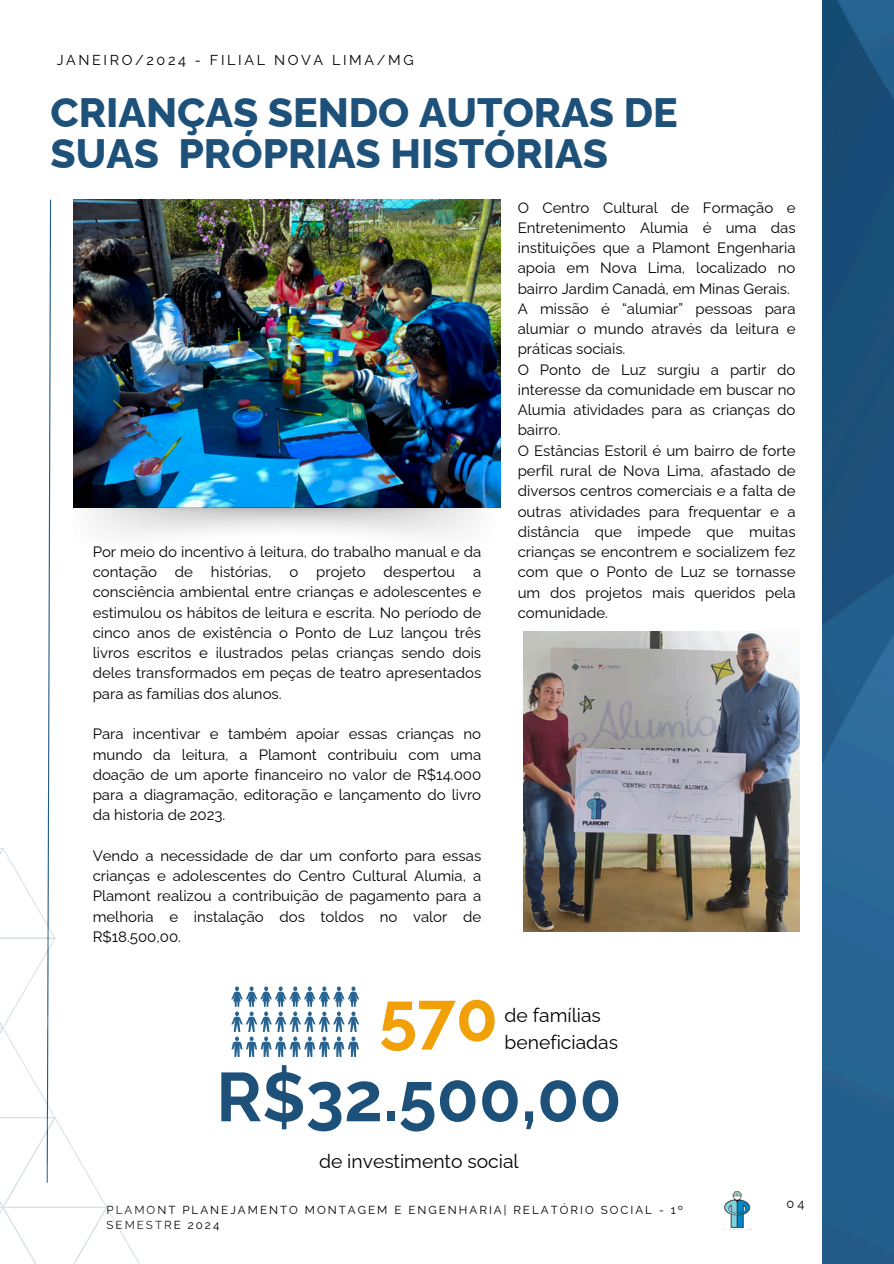
<style>
.page{position:relative;width:894px;height:1264px;background:#fff}
.page>*{position:absolute;margin:0;border:0;box-sizing:border-box;transform-origin:0 0}
.t1{font:700 68.85px "Raleway";color:#1d517a}
.t2{font:700 68.85px "Raleway";color:#f2a007}
.t3{font:800 41.1px/40.5px "Raleway";color:#1d517a}
.t4{font:19.35px/27px "Raleway";color:#000}
.t5{font:15px/20.2px "Raleway";color:#000;text-align:justify}
.t6{font:14.4px "Raleway";letter-spacing:.18em;color:#000}
.t7{font:12.75px "Raleway";color:#000}
.t8{font:11.7px/15.6px "Raleway";letter-spacing:.17em;color:#000}
</style>
<div class="page">
<img style="left:822px;top:0;width:70px;height:1263px">
<img style="left:210px;top:199px;width:290px;height:308px">
<img style="left:524px;top:631px;width:275px;height:300px">
<img style="left:210px;top:507px;width:290px;height:29px">
<svg style="left:231px;top:986px;width:95px;height:71px"></svg>
<svg style="left:0;top:199px;width:210px;height:1064px"></svg>
<img style="left:723px;top:1191px;width:28px;height:38px">
<p class="t6" style="left:57px;top:51px;width:358px">JANEIRO/2024 - FILIAL NOVA LIMA/MG</p>
<h6 class="t3" style="left:51px;top:92px;width:628px">CRIANÇAS SENDO AUTORAS DE<br>SUAS PRÓPRIAS HISTÓRIAS</h6>
<h6 class="t5" style="left:93px;top:541px;width:390px">Por meio do incentivo à leitura, do trabalho manual e da contação de histórias, o projeto despertou a consciência ambiental entre crianças e adolescentes e estimulou os hábitos de leitura e escrita. No período de cinco anos de existência o Ponto de Luz lançou três livros escritos e ilustrados pelas crianças sendo dois deles transformados em peças de teatro apresentados para as famílias dos alunos.</h6>
<p class="t5" style="left:93px;top:723px;width:390px">Para incentivar e também apoiar essas crianças no mundo da leitura, a Plamont contribuiu com uma doação de um aporte financeiro no valor de R$14.000 para a diagramação, editoração e lançamento do livro da historia de 2023.</p>
<h6 class="t5" style="left:93px;top:845px;width:390px">Vendo a necessidade de dar um conforto para essas crianças e adolescentes do Centro Cultural Alumia, a Plamont realizou a contribuição de pagamento para a melhoria e instalação dos toldos no valor de R$18.500,00.</h6>
<h6 class="t5" style="left:517px;top:197px;width:279px;text-align:left">O Centro Cultural de Formação e<br>Entretenimento Alumia é uma das instituições que a Plamont Engenharia apoia em Nova Lima, localizado no bairro Jardim Canadá, em Minas Gerais.<br>A missão é “alumiar” pessoas para alumiar o mundo através da leitura e práticas sociais.<br>O Ponto de Luz surgiu a partir do interesse da comunidade em buscar no<br>Alumia atividades para as crianças do bairro.<br>O Estâncias Estoril é um bairro de forte perfil rural de Nova Lima, afastado de diversos centros comerciais e a falta de outras atividades para frequentar e a distância que impede que muitas crianças se encontrem e socializem fez com que o Ponto de Luz se tornasse um dos projetos mais queridos pela comunidade.</h6>
<h1 class="t2" style="left:379px;top:976px;width:120px">570</h1>
<h4 class="t4" style="left:504px;top:1001px;width:115px">de famílias beneficiadas</h4>
<h2 class="t1" style="left:216px;top:1056px;width:407px">R$32.500,00</h2>
<h4 class="t4" style="left:319px;top:1147px;width:201px">de investimento social</h4>
<p class="t8" style="left:106px;top:1201px;width:578px">PLAMONT PLANEJAMENTO MONTAGEM E ENGENHARIA| RELATÓRIO SOCIAL - 1º<br>SEMESTRE 2024</p>
<p class="t7" style="left:786px;top:1196px;width:19px">04</p>
</div>
